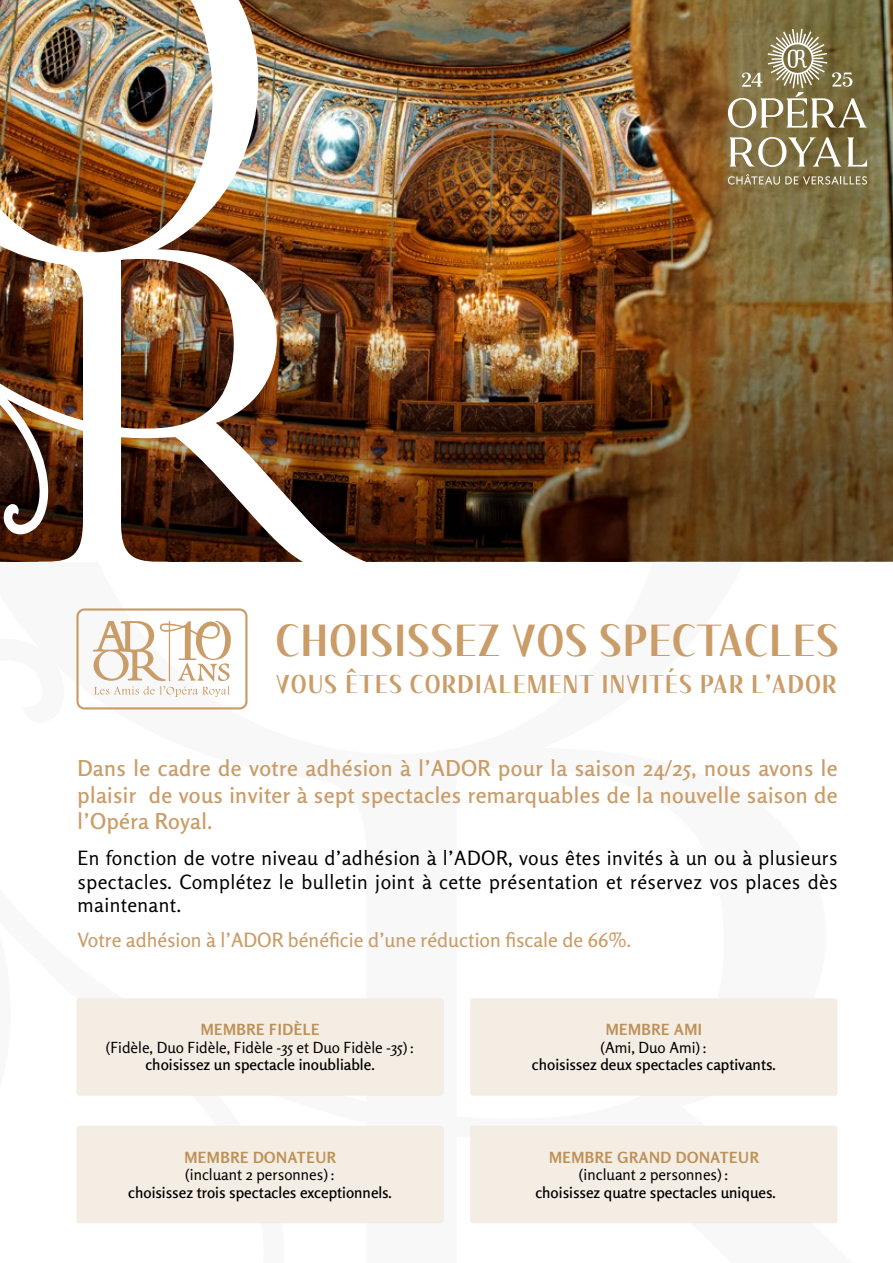
<style>
.page{position:relative;width:893px;height:1263px;background:#fff}
.page>*{position:absolute;margin:0;border:0;box-sizing:border-box;transform-origin:0 0}
.t1{font:700 45.9px "Floane";letter-spacing:.035em;color:#ca9c68}
.t2{font:700 26.25px "Floane";letter-spacing:.06em;color:#ca9c68}
.t3{font:600 21.9px/26.2px "Rosario";letter-spacing:.02em;color:#ca9c68;text-align:justify}
.t4{font:19.65px/23.5px "Rosario";letter-spacing:.02em;color:#000;text-align:justify}
.t5{font:500 19.65px "Rosario";color:#ca9c68}
.t6{font:600 15.3px "Rosario";color:#000}
.t7{font:15.3px "Rosario";color:#000}
.t8{font:700 15.3px "Rosario";letter-spacing:.04em;color:#be9158}
</style>
<div class="page">
<img style="left:395px;top:0;width:498px;height:276px">
<img style="left:395px;top:276px;width:498px;height:285px">
<img style="left:0;top:0;width:395px;height:561px">
<div style="left:76px;top:608px;width:172px;height:101px;border:2px solid #ca9c68;border-radius:7px"></div>
<svg style="left:93px;top:621px;width:138px;height:76px"></svg>
<div style="left:76px;top:998px;width:368px;height:98px;background:#f4ede4;border-radius:3px"></div>
<div style="left:470px;top:998px;width:368px;height:98px;background:#f4ede4;border-radius:3px"></div>
<div style="left:76px;top:1126px;width:368px;height:97px;background:#f4ede4;border-radius:3px"></div>
<div style="left:470px;top:1126px;width:368px;height:97px;background:#f4ede4;border-radius:3px"></div>
<svg style="left:729px;top:137px;width:138px;height:30px"></svg>
<svg style="left:728px;top:174px;width:139px;height:11px;background:#978b67"></svg>
<svg style="left:728px;top:29px;width:139px;height:99px;background:#928660"></svg>
<h1 class="t1" style="left:276px;top:602px;width:564px">CHOISISSEZ VOS SPECTACLES</h1>
<h2 class="t2" style="left:276px;top:662px;width:562px">VOUS ÊTES CORDIALEMENT INVITÉS PAR L’ADOR</h2>
<p class="t3" style="left:78px;top:754px;width:762px">Dans le cadre de votre adhésion à l’ADOR pour la saison 24/25, nous avons le plaisir de vous inviter à sept spectacles remarquables de la nouvelle saison de l’Opéra Royal.</p>
<p class="t4" style="left:78px;top:845px;width:762px">En fonction de votre niveau d’adhésion à l’ADOR, vous êtes invités à un ou à plusieurs spectacles. Complétez le bulletin joint à cette présentation et réservez vos places dès maintenant.</p>
<p class="t5" style="left:78px;top:925px;width:555px">Votre adhésion à l’ADOR bénéficie d’une réduction fiscale de 66%.</p>
<p class="t8" style="left:201px;top:1017px;width:120px">MEMBRE FIDÈLE</p>
<p class="t7" style="left:106px;top:1035px;width:310px">(Fidèle, Duo Fidèle, Fidèle -35 et Duo Fidèle -35) :</p>
<p class="t6" style="left:145px;top:1053px;width:231px">choisissez un spectacle inoubliable.</p>
<p class="t8" style="left:184px;top:1145px;width:153px">MEMBRE DONATEUR</p>
<p class="t7" style="left:185px;top:1163px;width:151px">(incluant 2 personnes) :</p>
<p class="t6" style="left:128px;top:1180px;width:265px">choisissez trois spectacles exceptionnels.</p>
<p class="t8" style="left:606px;top:1017px;width:98px">MEMBRE AMI</p>
<p class="t7" style="left:600px;top:1035px;width:108px">(Ami, Duo Ami) :</p>
<p class="t6" style="left:532px;top:1053px;width:246px">choisissez deux spectacles captivants.</p>
<p class="t8" style="left:549px;top:1145px;width:211px">MEMBRE GRAND DONATEUR</p>
<p class="t7" style="left:579px;top:1163px;width:151px">(incluant 2 personnes) :</p>
<p class="t6" style="left:535px;top:1180px;width:242px">choisissez quatre spectacles uniques.</p>
</div>
